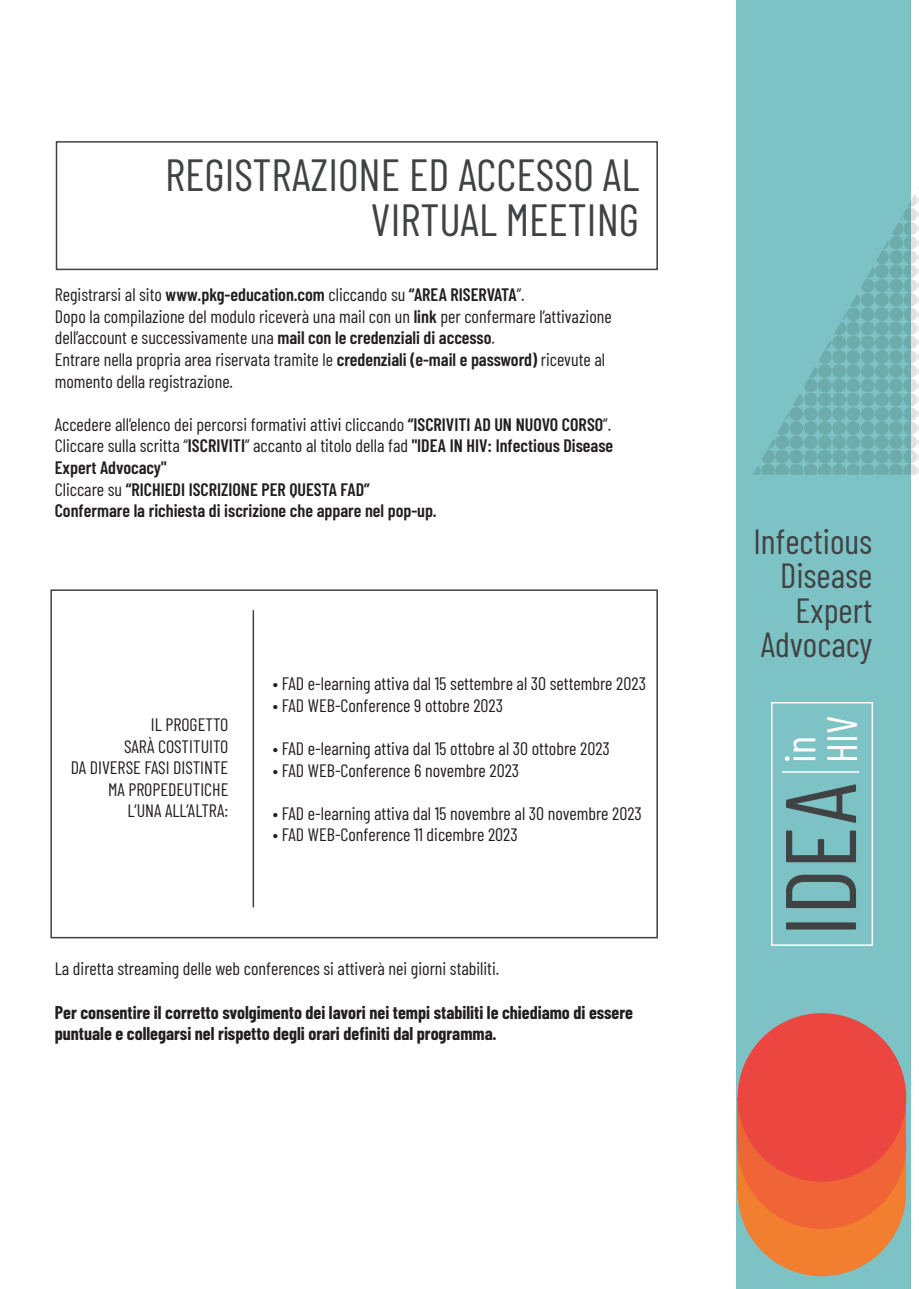
<style>
.page{position:relative;width:919px;height:1289px;background:#fff}
.page>*{position:absolute;margin:0;border:0;box-sizing:border-box;transform-origin:0 0}
.t1{font:99.9px "Barlow Condensed";color:#414243}
.t2{font:45px/45px "Barlow Condensed";color:#414243;text-align:right}
.t3{font:42.3px/41.7px "Barlow Condensed";color:#fff}
.t4{font:34.8px/34.3px "Barlow Condensed";color:#414243;text-align:right}
.t5{font:18px/21.6px "Barlow Condensed";color:#231f20}
.t6{font:600 18px/21.6px "Barlow Condensed";color:#231f20}
.t7{font:700 18px/21.6px "Barlow Condensed";color:#231f20}
.s1{font-weight:600}
.s2{font-weight:400}
</style>
<div class="page">
<div style="left:736px;top:0;width:175px;height:1288px;background:#7dc2c4"></div>
<svg style="left:753px;top:187px;width:166px;height:288px"></svg>
<div style="left:56px;top:141px;width:602px;height:129px;border:2px solid #414243"></div>
<div style="left:50px;top:589px;width:608px;height:349px;border:2px solid #414243"></div>
<hr style="left:252px;top:610px;width:2px;height:297px;background:#414243">
<div style="left:737px;top:1107px;width:169px;height:169px;background:#f27e2f;border-radius:50%"></div>
<div style="left:737px;top:1135px;width:169px;height:54px;background:#f27e2f"></div>
<div style="left:737px;top:1060px;width:169px;height:168px;background:#ef6538;border-radius:50%"></div>
<div style="left:737px;top:1096px;width:169px;height:45px;background:#ef6538"></div>
<div style="left:737px;top:1013px;width:169px;height:168px;background:#eb4740;border-radius:50%"></div>
<div style="left:771px;top:702px;width:102px;height:243px;border:2px solid #fff"></div>
<hr style="left:782px;top:771px;width:77px;height:1px;background:#fff">
<h2 class="t2" style="left:165px;top:149px;width:475px">REGISTRAZIONE ED ACCESSO AL<br>VIRTUAL MEETING</h2>
<p class="t5" style="left:55px;top:282px;width:558px">Registrarsi al sito <span class="s1">www.pkg-education.com</span> cliccando su <span class="s1">“AREA RISERVATA</span>”.<br>Dopo la compilazione del modulo riceverà una mail con un <span class="s1">link</span> per confermare l’attivazione dell’account e successivamente una <span class="s1">mail con le credenziali di accesso</span>.<br>Entrare nella propria area riservata tramite le <span class="s1">credenziali (e-mail e password)</span> ricevute al momento della registrazione.</p>
<p class="t6" style="left:55px;top:412px;width:560px"><span class="s2">Accedere all’elenco dei percorsi formativi attivi cliccando</span> “ISCRIVITI AD UN NUOVO CORSO<span class="s2">”.<br>Cliccare sulla scritta “</span>ISCRIVITI<span class="s2">” accanto al titolo della fad</span> "IDEA IN HIV: Infectious Disease Expert Advocacy"<br><span class="s2">Cliccare su</span> “RICHIEDI ISCRIZIONE PER QUESTA FAD”<br>Confermare la richiesta di iscrizione che appare nel pop-up.</p>
<p class="t5" style="left:71px;top:712px;width:159px;text-align:right">IL PROGETTO<br>SARÀ COSTITUITO<br>DA DIVERSE FASI DISTINTE<br>MA PROPEDEUTICHE<br>L’UNA ALL’ALTRA:</p>
<p class="t5" style="left:273px;top:671px;width:374px">• FAD e-learning attiva dal 15 settembre al 30 settembre 2023</p>
<p class="t5" style="left:273px;top:693px;width:232px">• FAD WEB-Conference 9 ottobre 2023</p>
<p class="t5" style="left:273px;top:736px;width:338px">• FAD e-learning attiva dal 15 ottobre al 30 ottobre 2023</p>
<p class="t5" style="left:273px;top:758px;width:248px">• FAD WEB-Conference 6 novembre 2023</p>
<p class="t5" style="left:273px;top:801px;width:370px">• FAD e-learning attiva dal 15 novembre al 30 novembre 2023</p>
<p class="t5" style="left:273px;top:822px;width:246px">• FAD WEB-Conference 11 dicembre 2023</p>
<p class="t5" style="left:55px;top:956px;width:446px">La diretta streaming delle web conferences si attiverà nei giorni stabiliti.</p>
<p class="t7" style="left:55px;top:1000px;width:579px">Per consentire il corretto svolgimento dei lavori nei tempi stabiliti le chiediamo di essere puntuale e collegarsi nel rispetto degli orari definiti dal programma.</p>
<h3 class="t4" style="left:753px;top:521px;width:120px">Infectious<br>Disease<br>Expert<br>Advocacy</h3>
<h3 class="t3" style="left:776px;top:763px;width:49px;rotate:-90deg">in<br>HIV</h3>
<h1 class="t1" style="left:748px;top:936px;width:155px;rotate:-90deg">IDEA</h1>
</div>
